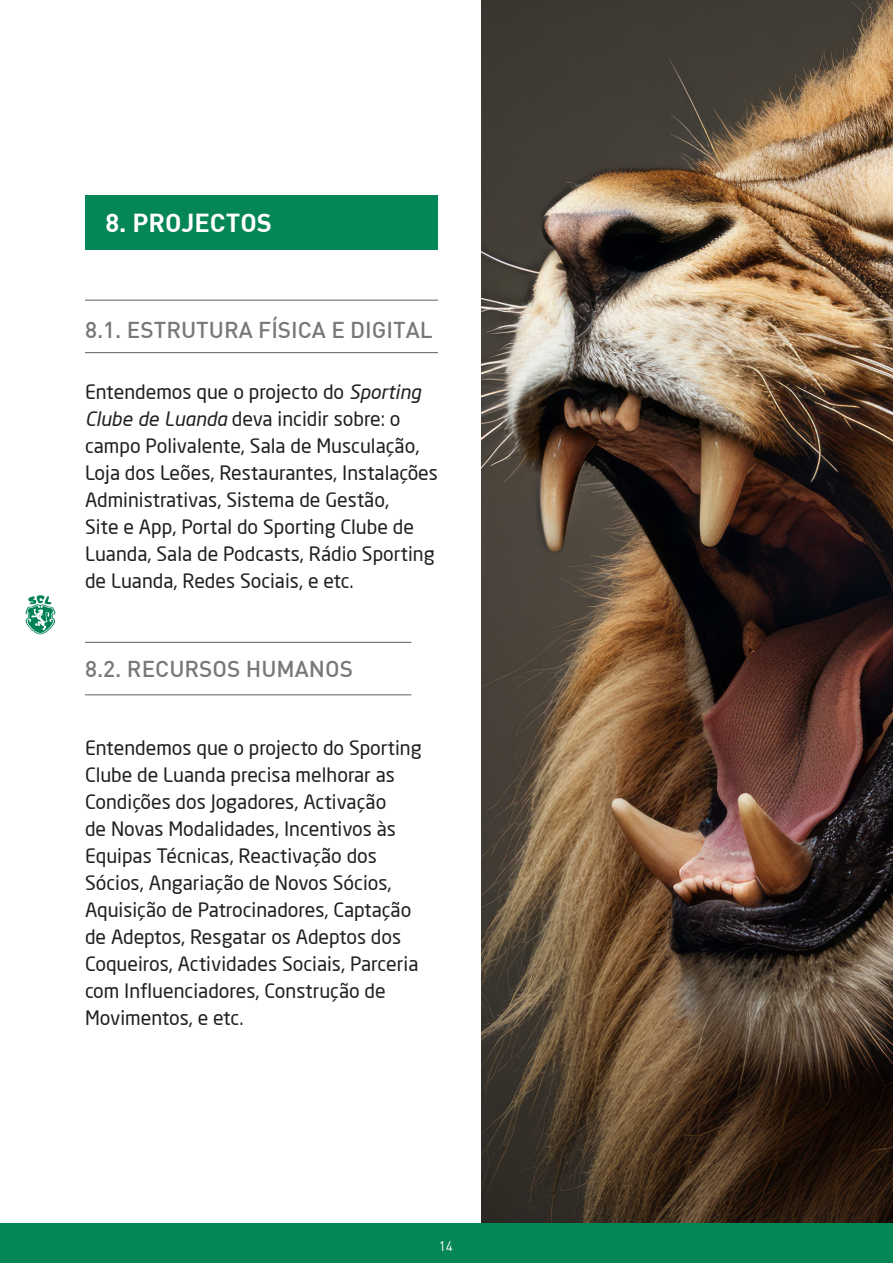
<style>
.page{position:relative;width:893px;height:1263px;background:#fff}
.page>*{position:absolute;margin:0;border:0;box-sizing:border-box;transform-origin:0 0}
.t1{font:25.5px "DIN Bold";color:#fff}
.t2{font:500 22.5px "DIN";color:#777877}
.t3{font:19.5px/27px "Neo Sans";color:#231f20}
.t4{font:13.5px "DIN";color:#fff}
.s1{font-style:italic}
</style>
<div class="page">
<svg style="left:25px;top:595px;width:31px;height:40px"></svg>
<div style="left:0;top:1223px;width:893px;height:40px;background:#058656"></div>
<div style="left:85px;top:196px;width:353px;height:54px;background:#058656"></div>
<hr style="left:85px;top:300px;width:353px;height:1px;background:#5d5f5e">
<hr style="left:85px;top:642px;width:326px;height:1px;background:#5d5f5e">
<hr style="left:85px;top:352px;width:353px;height:1px;background:#5d5f5e">
<hr style="left:85px;top:694px;width:326px;height:1px;background:#5d5f5e">
<img style="left:482px;top:0;width:411px;height:1222px">
<h1 class="t1" style="left:105px;top:206px;width:168px">8. PROJECTOS</h1>
<p class="t2" style="left:85px;top:315px;width:349px">8.1. ESTRUTURA FÍSICA E DIGITAL</p>
<p class="t3" style="left:85px;top:378px;width:354px">Entendemos que o projecto do <span class="s1">Sporting Clube de Luanda</span> deva incidir sobre: o campo Polivalente, Sala de Musculação, Loja dos Leões, Restaurantes, Instalações Administrativas, Sistema de Gestão,<br>Site e App, Portal do Sporting Clube de Luanda, Sala de Podcasts, Rádio Sporting de Luanda, Redes Sociais, e etc.</p>
<p class="t2" style="left:85px;top:655px;width:269px">8.2. RECURSOS HUMANOS</p>
<p class="t3" style="left:85px;top:734px;width:338px">Entendemos que o projecto do Sporting Clube de Luanda precisa melhorar as Condições dos Jogadores, Activação<br>de Novas Modalidades, Incentivos às Equipas Técnicas, Reactivação dos Sócios, Angariação de Novos Sócios, Aquisição de Patrocinadores, Captação de Adeptos, Resgatar os Adeptos dos Coqueiros, Actividades Sociais, Parceria com Influenciadores, Construção de Movimentos, e etc.</p>
<p class="t4" style="left:439px;top:1237px;width:16px">14</p>
</div>
